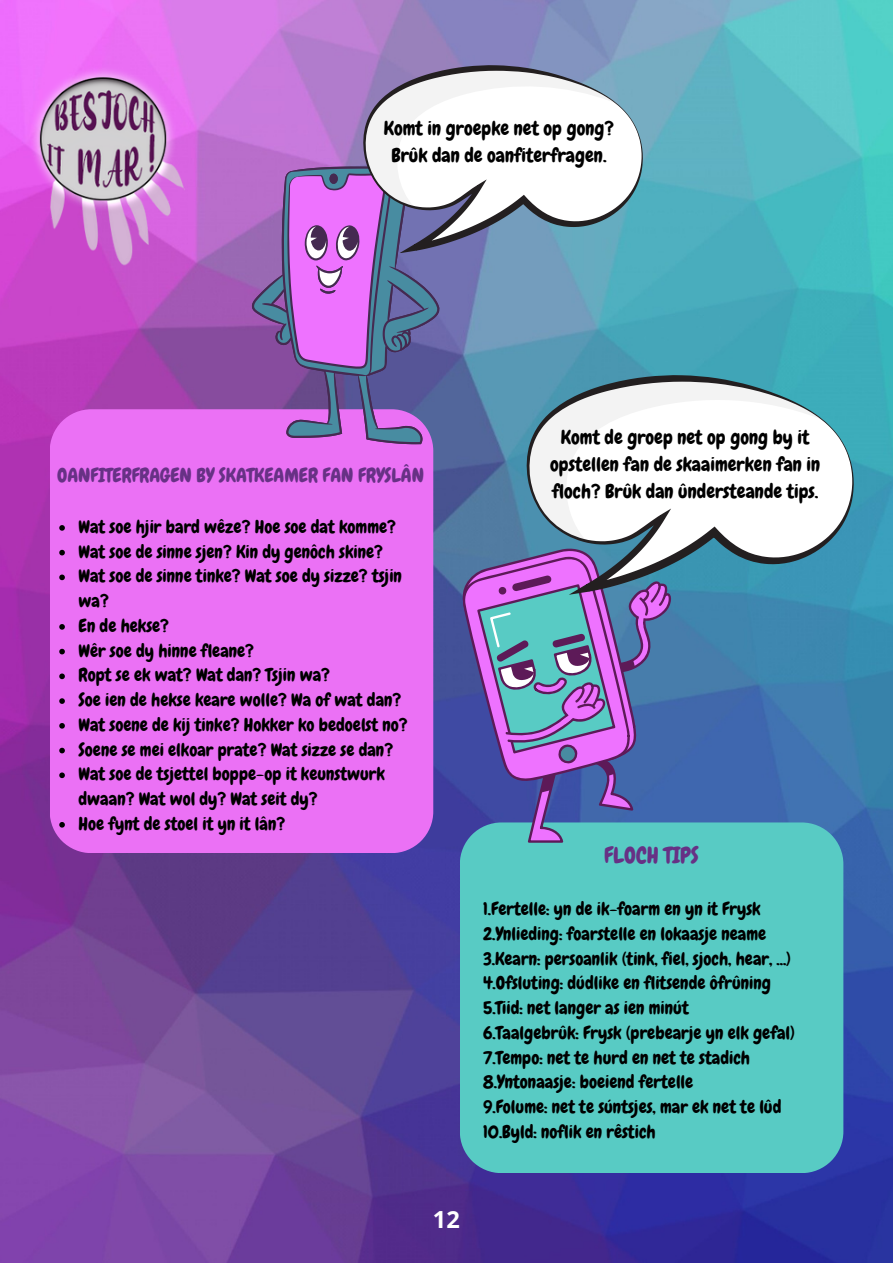
<style>
.page{position:relative;width:893px;height:1264px;background:#fff}
.page>*{position:absolute;margin:0;border:0;box-sizing:border-box;transform-origin:0 0}
.t1{font:700 23.55px "Open Sans";color:#fff}
.t2{font:22.5px "Chewy";color:#673185}
.t3{font:19.5px/27px "Chewy";color:#000;text-align:center}
.t4{font:19.5px "Chewy";color:#673185}
.t5{font:18px/24.8px "Chewy";color:#000}
</style>
<div class="page">
<img style="left:0;top:0;width:892px;height:1262px">
<img style="left:0;top:42px;width:217px;height:228px">
<div style="left:50px;top:409px;width:383px;height:443px;background:#eb71f5"></div>
<svg style="left:59px;top:525px;width:6px;height:5px"></svg>
<svg style="left:59px;top:550px;width:6px;height:5px"></svg>
<svg style="left:59px;top:574px;width:6px;height:6px"></svg>
<svg style="left:59px;top:624px;width:6px;height:5px"></svg>
<svg style="left:59px;top:648px;width:6px;height:6px"></svg>
<svg style="left:59px;top:673px;width:6px;height:6px"></svg>
<svg style="left:59px;top:698px;width:6px;height:6px"></svg>
<svg style="left:59px;top:723px;width:6px;height:5px"></svg>
<svg style="left:59px;top:747px;width:6px;height:6px"></svg>
<svg style="left:59px;top:772px;width:6px;height:6px"></svg>
<svg style="left:59px;top:822px;width:6px;height:5px"></svg>
<svg style="left:252px;top:166px;width:187px;height:278px"></svg>
<svg style="left:254px;top:168px;width:183px;height:274px;background:#9466b8"></svg>
<svg style="left:336px;top:31px;width:323px;height:276px"></svg>
<div style="left:460px;top:822px;width:383px;height:350px;background:#58cbc4"></div>
<svg style="left:460px;top:547px;width:211px;height:295px;background:#6f71b6"></svg>
<svg style="left:495px;top:335px;width:378px;height:322px"></svg>
<p class="t3" style="left:384px;top:115px;width:232px">Komt in groepke net op gong?</p>
<p class="t3" style="left:391px;top:142px;width:216px">Brûk dan de oanfiterfragen.</p>
<p class="t4" style="left:57px;top:463px;width:368px">OANFITERFRAGEN BY SKATKEAMER FAN FRYSLÂN</p>
<p class="t5" style="left:79px;top:514px;width:319px">Wat soe hjir bard wêze? Hoe soe dat komme?</p>
<p class="t5" style="left:79px;top:539px;width:306px">Wat soe de sinne sjen? Kin dy genôch skine?</p>
<p class="t5" style="left:79px;top:564px;width:325px">Wat soe de sinne tinke? Wat soe dy sizze? tsjin wa?</p>
<p class="t5" style="left:79px;top:613px;width:92px">En de hekse?</p>
<p class="t5" style="left:79px;top:638px;width:177px">Wêr soe dy hinne fleane?</p>
<p class="t5" style="left:79px;top:663px;width:253px">Ropt se ek wat? Wat dan? Tsjin wa?</p>
<p class="t5" style="left:79px;top:687px;width:324px">Soe ien de hekse keare wolle? Wa of wat dan?</p>
<p class="t5" style="left:79px;top:712px;width:330px">Wat soene de kij tinke? Hokker ko bedoelst no?</p>
<p class="t5" style="left:79px;top:737px;width:316px">Soene se mei elkoar prate? Wat sizze se dan?</p>
<p class="t5" style="left:79px;top:762px;width:308px">Wat soe de tsjettel boppe-op it keunstwurk dwaan? Wat wol dy? Wat seit dy?</p>
<p class="t5" style="left:79px;top:811px;width:208px">Hoe fynt de stoel it yn it lân?</p>
<p class="t3" style="left:550px;top:424px;width:271px">Komt de groep net op gong by it opstellen fan de skaaimerken fan in floch? Brûk dan ûndersteande tips.</p>
<p class="t2" style="left:604px;top:841px;width:96px">FLOCH TIPS</p>
<p class="t5" style="left:483px;top:896px;width:279px">1.Fertelle: yn de ik-foarm en yn it Frysk</p>
<p class="t5" style="left:483px;top:921px;width:285px">2.Ynlieding: foarstelle en lokaasje neame</p>
<p class="t5" style="left:483px;top:946px;width:309px">3.Kearn: persoanlik (tink, fiel, sjoch, hear, ...)</p>
<p class="t5" style="left:483px;top:970px;width:289px">4.Ofsluting: dúdlike en flitsende ôfrûning</p>
<p class="t5" style="left:483px;top:995px;width:207px">5.Tiid: net langer as ien minút</p>
<p class="t5" style="left:483px;top:1020px;width:313px">6.Taalgebrûk: Frysk (prebearje yn elk gefal)</p>
<p class="t5" style="left:483px;top:1045px;width:268px">7.Tempo: net te hurd en net te stadich</p>
<p class="t5" style="left:483px;top:1069px;width:212px">8.Yntonaasje: boeiend fertelle</p>
<p class="t5" style="left:483px;top:1094px;width:300px">9.Folume: net te súntsjes, mar ek net te lûd</p>
<p class="t5" style="left:483px;top:1119px;width:174px">10.Byld: noflik en rêstich</p>
<p class="t1" style="left:433px;top:1202px;width:28px">12</p>
</div>
